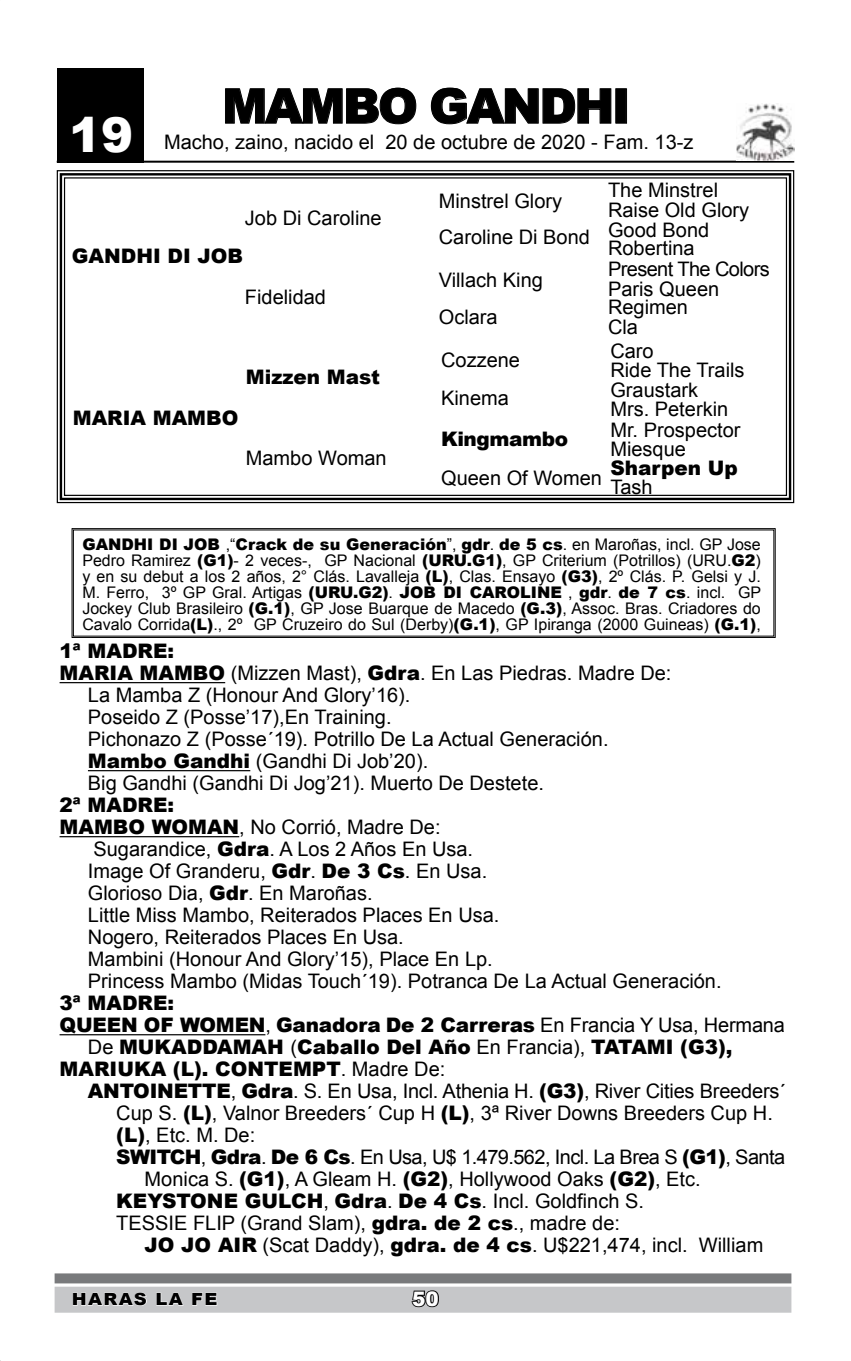
<style>
.page{position:relative;width:851px;height:1361px;background:#fff}
.page>*{position:absolute;margin:0;border:0;box-sizing:border-box;transform-origin:0 0}
.t1{font:900 48px "Arial";letter-spacing:-.05em;color:#000}
.t2{font:900 48px "Arial";color:#fff}
.t3{font:20px "Arial";color:#000}
.t4{font:900 20px "Arial";color:#000}
.t5{font:20px "Arial";letter-spacing:-.03em;color:#000}
.t6{font:900 20px "Arial";letter-spacing:-.02em;color:#000}
.t7{font:900 20px "Arial";color:#fff}
.t8{font:900 16.8px "Arial";letter-spacing:.07em;color:#000;scale:1.08 1}
.t9{font:16px/16px "Arial";color:#000;text-align:justify}
.s1{font-weight:900}
.s2{font-weight:400}
</style>
<div class="page">
<div style="left:55px;top:1273px;width:736px;height:10px;background:#797a7c"></div>
<div style="left:55px;top:1286px;width:736px;height:26px;background:#c6c7c9"></div>
<div style="left:57px;top:68px;width:86px;height:94px;background:#000"></div>
<svg style="left:56px;top:170px;width:738px;height:334px"></svg>
<div style="left:60px;top:173px;width:731px;height:327px;border:2px solid #000"></div>
<hr style="left:57px;top:161px;width:737px;height:2px;background:#000">
<svg style="left:225px;top:87px;width:191px;height:38px"></svg>
<svg style="left:430px;top:87px;width:181px;height:38px"></svg>
<hr style="left:60px;top:682px;width:165px;height:1px;background:#000">
<hr style="left:88px;top:770px;width:162px;height:1px;background:#000">
<hr style="left:60px;top:836px;width:179px;height:1px;background:#000">
<hr style="left:60px;top:1034px;width:205px;height:1px;background:#000">
<svg style="left:411px;top:1290px;width:28px;height:18px"></svg>
<svg style="left:72px;top:1292px;width:75px;height:14px"></svg>
<svg style="left:156px;top:1292px;width:28px;height:14px"></svg>
<svg style="left:192px;top:1292px;width:26px;height:14px"></svg>
<svg style="left:72px;top:528px;width:703px;height:110px"></svg>
<img style="left:736px;top:104px;width:58px;height:57px">
<h1 class="t2" style="left:69px;top:100px;width:66px">19</h1>
<h1 class="t1" style="left:222px;top:71px;width:410px">MAMBO GANDHI</h1>
<p class="t3" style="left:164px;top:129px;width:531px">Macho, zaino, nacido el 20 de octubre de 2020 - Fam. 13-z</p>
<p class="t3" style="left:245px;top:205px;width:138px">Job Di Caroline</p>
<p class="t4" style="left:72px;top:241px;width:173px">GANDHI DI JOB</p>
<p class="t3" style="left:245px;top:284px;width:83px">Fidelidad</p>
<p class="t4" style="left:246px;top:362px;width:136px">Mizzen Mast</p>
<p class="t4" style="left:73px;top:403px;width:167px">MARIA MAMBO</p>
<p class="t3" style="left:246px;top:445px;width:142px">Mambo Woman</p>
<p class="t3" style="left:438px;top:188px;width:125px">Minstrel Glory</p>
<p class="t3" style="left:438px;top:224px;width:153px">Caroline Di Bond</p>
<p class="t3" style="left:438px;top:267px;width:106px">Villach King</p>
<p class="t3" style="left:438px;top:304px;width:60px">Oclara</p>
<p class="t3" style="left:441px;top:347px;width:80px">Cozzene</p>
<p class="t3" style="left:441px;top:385px;width:69px">Kinema</p>
<p class="t3" style="left:608px;top:177px;width:112px">The Minstrel</p>
<p class="t3" style="left:608px;top:197px;width:143px">Raise Old Glory</p>
<p class="t3" style="left:608px;top:216px;width:103px">Good Bond</p>
<p class="t3" style="left:608px;top:235px;width:88px">Robertina</p>
<p class="t5" style="left:608px;top:256px;width:163px">Present The Colors</p>
<p class="t3" style="left:608px;top:275px;width:113px">Paris Queen</p>
<p class="t3" style="left:608px;top:294px;width:82px">Regimen</p>
<p class="t3" style="left:608px;top:313px;width:31px">Cla</p>
<p class="t3" style="left:610px;top:338px;width:45px">Caro</p>
<p class="t3" style="left:610px;top:357px;width:136px">Ride The Trails</p>
<p class="t3" style="left:610px;top:377px;width:89px">Graustark</p>
<p class="t3" style="left:610px;top:395px;width:119px">Mrs. Peterkin</p>
<p class="t6" style="left:441px;top:424px;width:128px">Kingmambo</p>
<p class="t3" style="left:441px;top:465px;width:162px">Queen Of Women</p>
<p class="t3" style="left:610px;top:417px;width:132px">Mr. Prospector</p>
<p class="t3" style="left:610px;top:436px;width:77px">Miesque</p>
<p class="t4" style="left:610px;top:453px;width:129px">Sharpen Up</p>
<p class="t3" style="left:610px;top:474px;width:44px">Tash</p>
<p class="t9" style="left:82px;top:537px;width:680px"><span class="s1">GANDHI DI JOB</span> ,“<span class="s1">Crack de su Generación</span>”, <span class="s1">gdr</span>. <span class="s1">de 5 cs</span>. en Maroñas, incl. GP Jose Pedro Ramirez <span class="s1">(G1)</span>- 2 veces-, GP Nacional <span class="s1">(URU.G1)</span>, GP Criterium (Potrillos) (URU.<span class="s1">G2</span>) y en su debut a los 2 años, 2° Clás. Lavalleja <span class="s1">(L)</span>, Clas. Ensayo <span class="s1">(G3)</span>, 2º Clás. P. Gelsi y J.<br>M. Ferro, 3º GP Gral. Artigas <span class="s1">(URU.G2)</span>. <span class="s1">JOB DI CAROLINE</span> , <span class="s1">gdr</span>. <span class="s1">de 7 cs</span>. incl. GP Jockey Club Brasileiro <span class="s1">(G.1)</span>, GP Jose Buarque de Macedo <span class="s1">(G.3)</span>, Assoc. Bras. Criadores do Cavalo Corrida<span class="s1">(L)</span>., 2º GP Cruzeiro do Sul (Derby)<span class="s1">(G.1)</span>, GP Ipiranga (2000 Guineas) <span class="s1">(G.1)</span>,</p>
<p class="t4" style="left:60px;top:636px;width:116px">1ª MADRE:</p>
<p class="t3" style="left:60px;top:660px;width:613px"><span class="s1">MARIA MAMBO</span> (Mizzen Mast), <span class="s1">Gdra</span>. En Las Piedras. Madre De:</p>
<p class="t3" style="left:88px;top:682px;width:324px">La Mamba Z (Honour And Glory’16).</p>
<p class="t3" style="left:88px;top:704px;width:305px">Poseido Z (Posse’17),En Training.</p>
<p class="t3" style="left:88px;top:726px;width:522px">Pichonazo Z (Posse´19). Potrillo De La Actual Generación.</p>
<p class="t3" style="left:88px;top:748px;width:342px"><span class="s1">Mambo Gandhi</span> (Gandhi Di Job’20).</p>
<p class="t3" style="left:88px;top:770px;width:457px">Big Gandhi (Gandhi Di Jog’21). Muerto De Destete.</p>
<p class="t4" style="left:60px;top:790px;width:116px">2ª MADRE:</p>
<p class="t3" style="left:60px;top:814px;width:382px"><span class="s1">MAMBO WOMAN</span>, No Corrió, Madre De:</p>
<p class="t3" style="left:93px;top:836px;width:381px">Sugarandice, <span class="s1">Gdra</span>. A Los 2 Años En Usa.</p>
<p class="t3" style="left:88px;top:858px;width:401px">Image Of Granderu, <span class="s1">Gdr</span>. <span class="s1">De 3 Cs</span>. En Usa.</p>
<p class="t3" style="left:88px;top:880px;width:286px">Glorioso Dia, <span class="s1">Gdr</span>. En Maroñas.</p>
<p class="t3" style="left:88px;top:902px;width:413px">Little Miss Mambo, Reiterados Places En Usa.</p>
<p class="t3" style="left:88px;top:924px;width:317px">Nogero, Reiterados Places En Usa.</p>
<p class="t3" style="left:88px;top:946px;width:406px">Mambini (Honour And Glory’15), Place En Lp.</p>
<p class="t3" style="left:88px;top:968px;width:635px">Princess Mambo (Midas Touch´19). Potranca De La Actual Generación.</p>
<p class="t4" style="left:60px;top:988px;width:116px">3ª MADRE:</p>
<p class="t4" style="left:60px;top:1010px;width:726px">QUEEN OF WOMEN<span class="s2">,</span> Ganadora De 2 Carreras <span class="s2">En Francia Y Usa, Hermana</span></p>
<p class="t4" style="left:88px;top:1032px;width:646px"><span class="s2">De</span> MUKADDAMAH <span class="s2">(</span>Caballo Del Año <span class="s2">En Francia),</span> TATAMI (G3),</p>
<p class="t4" style="left:60px;top:1054px;width:387px">MARIUKA (L). CONTEMPT<span class="s2">. Madre De:</span></p>
<p class="t3" style="left:88px;top:1078px;width:699px"><span class="s1">ANTOINETTE</span>, <span class="s1">Gdra</span>. S. En Usa, Incl. Athenia H. <span class="s1">(G3)</span>, River Cities Breeders´</p>
<p class="t3" style="left:116px;top:1100px;width:658px">Cup S. <span class="s1">(L)</span>, Valnor Breeders´ Cup H <span class="s1">(L)</span>, 3ª River Downs Breeders Cup H.</p>
<p class="t3" style="left:116px;top:1122px;width:140px"><span class="s1">(L)</span>, Etc. M. De:</p>
<p class="t5" style="left:116px;top:1144px;width:670px"><span class="s1">SWITCH</span>, <span class="s1">Gdra</span>. <span class="s1">De 6 Cs</span>. En Usa, U$ 1.479.562, Incl. La Brea S <span class="s1">(G1)</span>, Santa</p>
<p class="t3" style="left:145px;top:1166px;width:557px">Monica S. <span class="s1">(G1)</span>, A Gleam H. <span class="s1">(G2)</span>, Hollywood Oaks <span class="s1">(G2)</span>, Etc.</p>
<p class="t4" style="left:116px;top:1186px;width:529px">KEYSTONE GULCH<span class="s2">,</span> Gdra<span class="s2">.</span> De 4 Cs<span class="s2">. Incl. Goldfinch S.</span></p>
<p class="t3" style="left:116px;top:1210px;width:505px">TESSIE FLIP (Grand Slam), <span class="s1">gdra. de 2 cs</span>., madre de:</p>
<p class="t3" style="left:145px;top:1232px;width:620px"><span class="s1">JO JO AIR</span> (Scat Daddy), <span class="s1">gdra. de 4 cs</span>. U$221,474, incl. William</p>
<p class="t8" style="left:72px;top:1287px;width:136px">HARAS LA FE</p>
<p class="t7" style="left:412px;top:1284px;width:28px">50</p>
</div>
